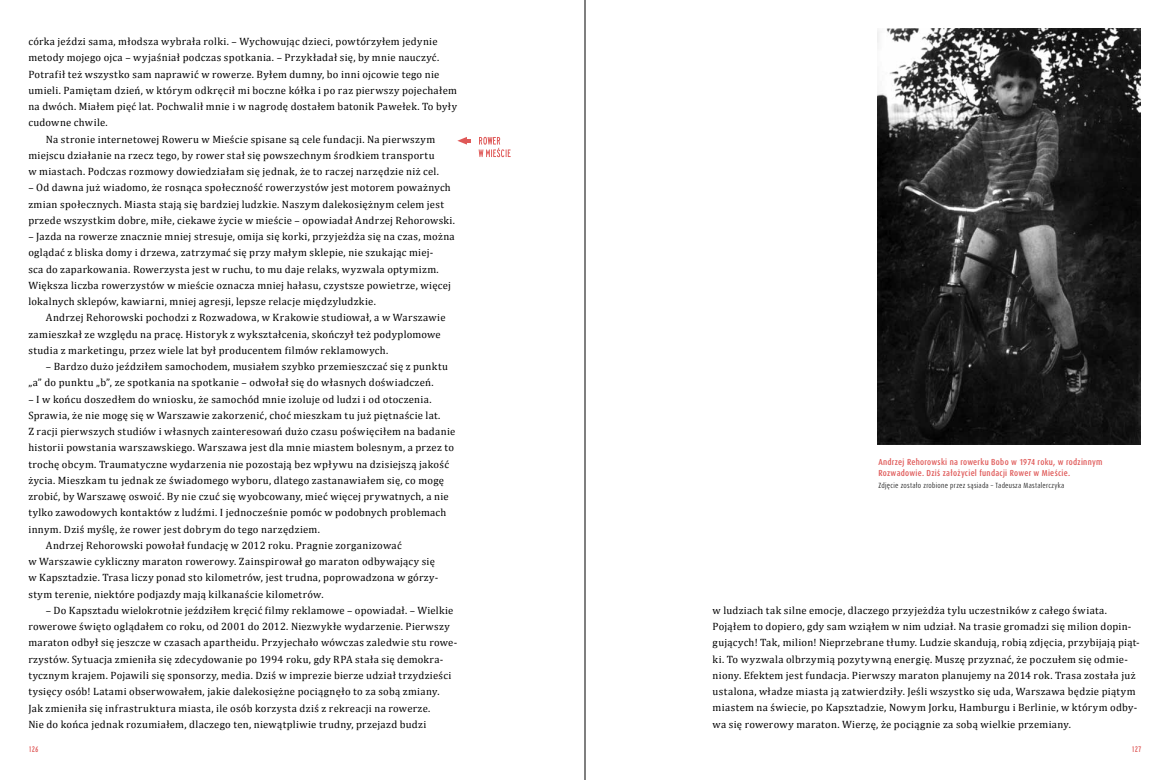
<style>
.page{position:relative;width:1170px;height:780px;background:#fff}
.page>*{position:absolute;margin:0;border:0;box-sizing:border-box;transform-origin:0 0}
.t1{font:10.62px/16.2px "Cambria";letter-spacing:.03em;color:#000}
.t2{font:500 8.75px/11.2px "Dax Condensed Pl";letter-spacing:.03em;color:#df5857}
.t3{font:300 7.5px "Dax Condensed Pl";letter-spacing:.04em;color:#000}
.t4{font:7.5px "lanea";color:#df5857}
</style>
<div class="page">
<hr style="left:584px;top:0;width:1px;height:780px;background:#000">
<img style="left:877px;top:28px;width:263px;height:416px">
<svg style="left:457px;top:137px;width:13px;height:8px"></svg>
<svg style="left:478px;top:137px;width:32px;height:20px"></svg>
<p class="t1" style="left:28px;top:33px;width:411px">córka jeździ sama, młodsza wybrała rolki. – Wychowując dzieci, powtórzyłem jedynie</p>
<p class="t1" style="left:28px;top:49px;width:412px">metody mojego ojca – wyjaśniał podczas spotkania. – Przykładał się, by mnie nauczyć.</p>
<p class="t1" style="left:28px;top:66px;width:412px">Potrafił też wszystko sam naprawić w rowerze. Byłem dumny, bo inni ojcowie tego nie</p>
<p class="t1" style="left:28px;top:82px;width:430px">umieli. Pamiętam dzień, w którym odkręcił mi boczne kółka i po raz pierwszy pojechałem</p>
<p class="t1" style="left:28px;top:98px;width:430px">na dwóch. Miałem pięć lat. Pochwalił mnie i w nagrodę dostałem batonik Pawełek. To były</p>
<p class="t1" style="left:28px;top:114px;width:81px">cudowne chwile.</p>
<p class="t1" style="left:46px;top:131px;width:391px">Na stronie internetowej Roweru w Mieście spisane są cele fundacji. Na pierwszym</p>
<p class="t1" style="left:28px;top:147px;width:408px">miejscu działanie na rzecz tego, by rower stał się powszechnym środkiem transportu</p>
<p class="t1" style="left:28px;top:163px;width:412px">w miastach. Podczas rozmowy dowiedziałam się jednak, że to raczej narzędzie niż cel.</p>
<p class="t1" style="left:28px;top:179px;width:428px">– Od dawna już wiadomo, że rosnąca społeczność rowerzystów jest motorem poważnych zmian społecznych. Miasta stają się bardziej ludzkie. Naszym dalekosiężnym celem jest przede wszystkim dobre, miłe, ciekawe życie w mieście – opowiadał Andrzej Rehorowski.</p>
<p class="t1" style="left:28px;top:228px;width:428px">– Jazda na rowerze znacznie mniej stresuje, omija się korki, przyjeżdża się na czas, można oglądać z bliska domy i drzewa, zatrzymać się przy małym sklepie, nie szukając miej-<br>sca do zaparkowania. Rowerzysta jest w ruchu, to mu daje relaks, wyzwala optymizm.<br>Większa liczba rowerzystów w mieście oznacza mniej hałasu, czystsze powietrze, więcej lokalnych sklepów, kawiarni, mniej agresji, lepsze relacje międzyludzkie.</p>
<p class="t1" style="left:28px;top:309px;width:418px;text-indent:17px">Andrzej Rehorowski pochodzi z Rozwadowa, w Krakowie studiował, a w Warszawie zamieszkał ze względu na pracę. Historyk z wykształcenia, skończył też podyplomowe studia z marketingu, przez wiele lat był producentem filmów reklamowych.</p>
<p class="t1" style="left:28px;top:358px;width:421px;text-indent:17px">– Bardzo dużo jeździłem samochodem, musiałem szybko przemieszczać się z punktu „a” do punktu „b”, ze spotkania na spotkanie – odwołał się do własnych doświadczeń.</p>
<p class="t1" style="left:28px;top:391px;width:404px">– I w końcu doszedłem do wniosku, że samochód mnie izoluje od ludzi i od otoczenia.</p>
<p class="t1" style="left:28px;top:407px;width:413px">Sprawia, że nie mogę się w Warszawie zakorzenić, choć mieszkam tu już piętnaście lat.</p>
<p class="t1" style="left:28px;top:423px;width:428px">Z racji pierwszych studiów i własnych zainteresowań dużo czasu poświęciłem na badanie</p>
<p class="t1" style="left:28px;top:439px;width:427px">historii powstania warszawskiego. Warszawa jest dla mnie miastem bolesnym, a przez to</p>
<p class="t1" style="left:28px;top:456px;width:422px">trochę obcym. Traumatyczne wydarzenia nie pozostają bez wpływu na dzisiejszą jakość</p>
<p class="t1" style="left:28px;top:472px;width:417px">życia. Mieszkam tu jednak ze świadomego wyboru, dlatego zastanawiałem się, co mogę</p>
<p class="t1" style="left:28px;top:488px;width:422px">zrobić, by Warszawę oswoić. By nie czuć się wyobcowany, mieć więcej prywatnych, a nie</p>
<p class="t1" style="left:28px;top:504px;width:419px">tylko zawodowych kontaktów z ludźmi. I jednocześnie pomóc w podobnych problemach</p>
<p class="t1" style="left:28px;top:521px;width:293px">innym. Dziś myślę, że rower jest dobrym do tego narzędziem.</p>
<p class="t1" style="left:46px;top:537px;width:357px">Andrzej Rehorowski powołał fundację w 2012 roku. Pragnie zorganizować</p>
<p class="t1" style="left:28px;top:553px;width:408px">w Warszawie cykliczny maraton rowerowy. Zainspirował go maraton odbywający się</p>
<p class="t1" style="left:28px;top:569px;width:411px">w Kapsztadzie. Trasa liczy ponad sto kilometrów, jest trudna, poprowadzona w górzy-</p>
<p class="t1" style="left:28px;top:586px;width:296px">stym terenie, niektóre podjazdy mają kilkanaście kilometrów.</p>
<p class="t1" style="left:28px;top:602px;width:430px;text-indent:17px">– Do Kapsztadu wielokrotnie jeździłem kręcić filmy reklamowe – opowiadał. – Wielkie rowerowe święto oglądałem co roku, od 2001 do 2012. Niezwykłe wydarzenie. Pierwszy maraton odbył się jeszcze w czasach apartheidu. Przyjechało wówczas zaledwie stu rowe&shy;rzystów. Sytuacja zmieniła się zdecydowanie po 1994 roku, gdy RPA stała się demokra&shy;tycznym krajem. Pojawili się sponsorzy, media. Dziś w imprezie bierze udział trzydzieści tysięcy osób! Latami obserwowałem, jakie dalekosiężne pociągnęło to za sobą zmiany.<br>Jak zmieniła się infrastruktura miasta, ile osób korzysta dziś z rekreacji na rowerze.<br>Nie do końca jednak rozumiałem, dlaczego ten, niewątpliwie trudny, przejazd budzi</p>
<p class="t1" style="left:712px;top:602px;width:428px">w ludziach tak silne emocje, dlaczego przyjeżdża tylu uczestników z całego świata.<br>Pojąłem to dopiero, gdy sam wziąłem w nim udział. Na trasie gromadzi się milion dopin&shy;gujących! Tak, milion! Nieprzebrane tłumy. Ludzie skandują, robią zdjęcia, przybijają piąt&shy;ki. To wyzwala olbrzymią pozytywną energię. Muszę przyznać, że poczułem się odmie&shy;niony. Efektem jest fundacja. Pierwszy maraton planujemy na 2014 rok. Trasa została już ustalona, władze miasta ją zatwierdziły. Jeśli wszystko się uda, Warszawa będzie piątym miastem na świecie, po Kapsztadzie, Nowym Jorku, Hamburgu i Berlinie, w którym odby&shy;wa się rowerowy maraton. Wierzę, że pociągnie za sobą wielkie przemiany.</p>
<p class="t2" style="left:878px;top:456px;width:225px">Andrzej Rehorowski na rowerku Bobo w 1974 roku, w rodzinnym<br>Rozwadowie. Dziś założyciel fundacji Rower w Mieście.</p>
<p class="t3" style="left:878px;top:481px;width:187px">Zdjęcie zostało zrobione przez sąsiada – Tadeusza Mastalerczyka</p>
<p class="t4" style="left:28px;top:744px;width:12px">126</p>
<p class="t4" style="left:1131px;top:744px;width:12px">127</p>
</div>
